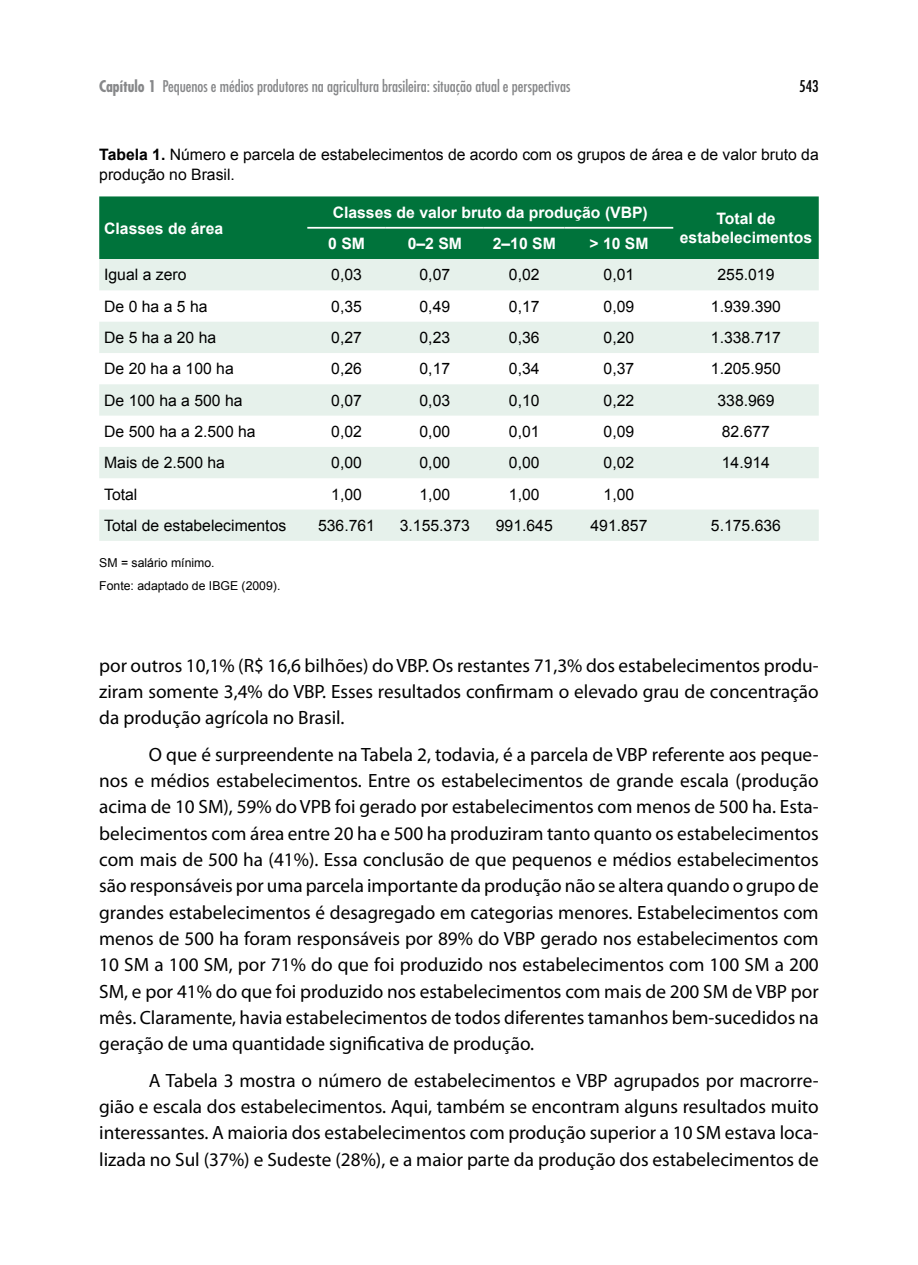
<style>
.page{position:relative;width:918px;height:1265px;background:#fff}
.page>*{position:absolute;margin:0;border:0;box-sizing:border-box;transform-origin:0 0}
.t1{font:19.25px/26.2px "Myriad Pro";color:#000;text-align:justify}
.t2{font:15.75px/19.2px "Arial";color:#000}
.t3{font:700 15.75px/18.9px "Arial";color:#fff;text-align:center}
.t4{font:500 condensed 15.75px "Futura LT Pro";color:#87888a}
.t5{font:500 condensed 15.75px "Futura LT Pro";color:#000}
.t6{font:12.25px/23.3px "Arial";color:#000}
.s1{font-weight:700}
</style>
<div class="page">
<div style="left:99px;top:196px;width:720px;height:63px;background:#00733b"></div>
<svg style="left:99px;top:259px;width:720px;height:282px;fill:#e6f1eb"></svg>
<hr style="left:307px;top:227px;width:79px;height:2px;background:#fff">
<hr style="left:386px;top:227px;width:98px;height:2px;background:#fff">
<hr style="left:484px;top:227px;width:81px;height:2px;background:#fff">
<hr style="left:565px;top:227px;width:108px;height:2px;background:#fff">
<p class="t4" style="left:99px;top:75px;width:473px"><span class="s1">Capítulo 1</span> Pequenos e médios produtores na agricultura brasileira: situação atual e perspectivas</p>
<p class="t5" style="left:799px;top:75px;width:21px">543</p>
<p class="t2" style="left:99px;top:145px;width:721px"><span class="s1">Tabela 1.</span> Número e parcela de estabelecimentos de acordo com os grupos de área e de valor bruto da produção no Brasil.</p>
<p class="t3" style="left:104px;top:219px;width:121px">Classes de área</p>
<p class="t3" style="left:333px;top:203px;width:317px">Classes de valor bruto da produção (VBP)</p>
<p class="t3" style="left:680px;top:210px;width:134px">Total de estabelecimentos</p>
<p class="t3" style="left:328px;top:235px;width:38px">0 SM</p>
<p class="t3" style="left:408px;top:235px;width:56px">0–2 SM</p>
<p class="t3" style="left:493px;top:235px;width:65px">2–10 SM</p>
<p class="t3" style="left:589px;top:235px;width:61px">&gt; 10 SM</p>
<p class="t2" style="left:104px;top:265px;width:84px">Igual a zero</p>
<p class="t2" style="left:331px;top:265px;width:32px">0,03</p>
<p class="t2" style="left:419px;top:265px;width:32px">0,07</p>
<p class="t2" style="left:509px;top:265px;width:32px">0,02</p>
<p class="t2" style="left:603px;top:265px;width:32px">0,01</p>
<p class="t2" style="left:717px;top:265px;width:58px">255.019</p>
<p class="t2" style="left:104px;top:297px;width:105px">De 0 ha a 5 ha</p>
<p class="t2" style="left:331px;top:297px;width:32px">0,35</p>
<p class="t2" style="left:419px;top:297px;width:32px">0,49</p>
<p class="t2" style="left:509px;top:297px;width:32px">0,17</p>
<p class="t2" style="left:603px;top:297px;width:32px">0,09</p>
<p class="t2" style="left:711px;top:297px;width:72px">1.939.390</p>
<p class="t2" style="left:104px;top:328px;width:114px">De 5 ha a 20 ha</p>
<p class="t2" style="left:331px;top:328px;width:32px">0,27</p>
<p class="t2" style="left:419px;top:328px;width:32px">0,23</p>
<p class="t2" style="left:509px;top:328px;width:32px">0,36</p>
<p class="t2" style="left:603px;top:328px;width:32px">0,20</p>
<p class="t2" style="left:711px;top:328px;width:72px">1.338.717</p>
<p class="t2" style="left:104px;top:359px;width:131px">De 20 ha a 100 ha</p>
<p class="t2" style="left:331px;top:359px;width:32px">0,26</p>
<p class="t2" style="left:419px;top:359px;width:32px">0,17</p>
<p class="t2" style="left:509px;top:359px;width:32px">0,34</p>
<p class="t2" style="left:603px;top:359px;width:32px">0,37</p>
<p class="t2" style="left:711px;top:359px;width:72px">1.205.950</p>
<p class="t2" style="left:104px;top:391px;width:140px">De 100 ha a 500 ha</p>
<p class="t2" style="left:331px;top:391px;width:32px">0,07</p>
<p class="t2" style="left:419px;top:391px;width:32px">0,03</p>
<p class="t2" style="left:509px;top:391px;width:32px">0,10</p>
<p class="t2" style="left:603px;top:391px;width:32px">0,22</p>
<p class="t2" style="left:717px;top:391px;width:58px">338.969</p>
<p class="t2" style="left:104px;top:422px;width:153px">De 500 ha a 2.500 ha</p>
<p class="t2" style="left:331px;top:422px;width:32px">0,02</p>
<p class="t2" style="left:419px;top:422px;width:32px">0,00</p>
<p class="t2" style="left:509px;top:422px;width:32px">0,01</p>
<p class="t2" style="left:603px;top:422px;width:32px">0,09</p>
<p class="t2" style="left:722px;top:422px;width:50px">82.677</p>
<p class="t2" style="left:104px;top:453px;width:122px">Mais de 2.500 ha</p>
<p class="t2" style="left:331px;top:453px;width:32px">0,00</p>
<p class="t2" style="left:419px;top:453px;width:32px">0,00</p>
<p class="t2" style="left:509px;top:453px;width:32px">0,00</p>
<p class="t2" style="left:603px;top:453px;width:32px">0,02</p>
<p class="t2" style="left:722px;top:453px;width:50px">14.914</p>
<p class="t2" style="left:104px;top:485px;width:35px">Total</p>
<p class="t2" style="left:331px;top:485px;width:32px">1,00</p>
<p class="t2" style="left:419px;top:485px;width:32px">1,00</p>
<p class="t2" style="left:509px;top:485px;width:32px">1,00</p>
<p class="t2" style="left:603px;top:485px;width:32px">1,00</p>
<p class="t2" style="left:104px;top:516px;width:184px">Total de estabelecimentos</p>
<p class="t2" style="left:318px;top:516px;width:58px">536.761</p>
<p class="t2" style="left:400px;top:516px;width:72px">3.155.373</p>
<p class="t2" style="left:496px;top:516px;width:58px">991.645</p>
<p class="t2" style="left:590px;top:516px;width:58px">491.857</p>
<p class="t2" style="left:711px;top:516px;width:72px">5.175.636</p>
<p class="t6" style="left:99px;top:551px;width:183px">SM = salário mínimo.<br>Fonte: adaptado de IBGE (2009).</p>
<p class="t1" style="left:99px;top:652px;width:721px">por outros 10,1% (R$ 16,6 bilhões) do VBP. Os restantes 71,3% dos estabelecimentos produ&shy;ziram somente 3,4% do VBP. Esses resultados confirmam o elevado grau de concentração da produção agrícola no Brasil.</p>
<p class="t1" style="left:99px;top:741px;width:721px;text-indent:50px">O que é surpreendente na Tabela 2, todavia, é a parcela de VBP referente aos peque&shy;nos e médios estabelecimentos. Entre os estabelecimentos de grande escala (produção acima de 10 SM), 59% do VPB foi gerado por estabelecimentos com menos de 500 ha. Esta&shy;belecimentos com área entre 20 ha e 500 ha produziram tanto quanto os estabelecimentos com mais de 500 ha (41%). Essa conclusão de que pequenos e médios estabelecimentos são responsáveis por uma parcela importante da produção não se altera quando o grupo de grandes estabelecimentos é desagregado em categorias menores. Estabelecimentos com menos de 500 ha foram responsáveis por 89% do VBP gerado nos estabelecimentos com 10 SM a 100 SM, por 71% do que foi produzido nos estabelecimentos com 100 SM a 200<br>SM, e por 41% do que foi produzido nos estabelecimentos com mais de 200 SM de VBP por mês. Claramente, havia estabelecimentos de todos diferentes tamanhos bem-sucedidos na geração de uma quantidade significativa de produção.</p>
<p class="t1" style="left:99px;top:1067px;width:721px;text-indent:50px">A Tabela 3 mostra o número de estabelecimentos e VBP agrupados por macrorre&shy;gião e escala dos estabelecimentos. Aqui, também se encontram alguns resultados muito interessantes. A maioria dos estabelecimentos com produção superior a 10 SM estava loca&shy;lizada no Sul (37%) e Sudeste (28%), e a maior parte da produção dos estabelecimentos de</p>
</div>
